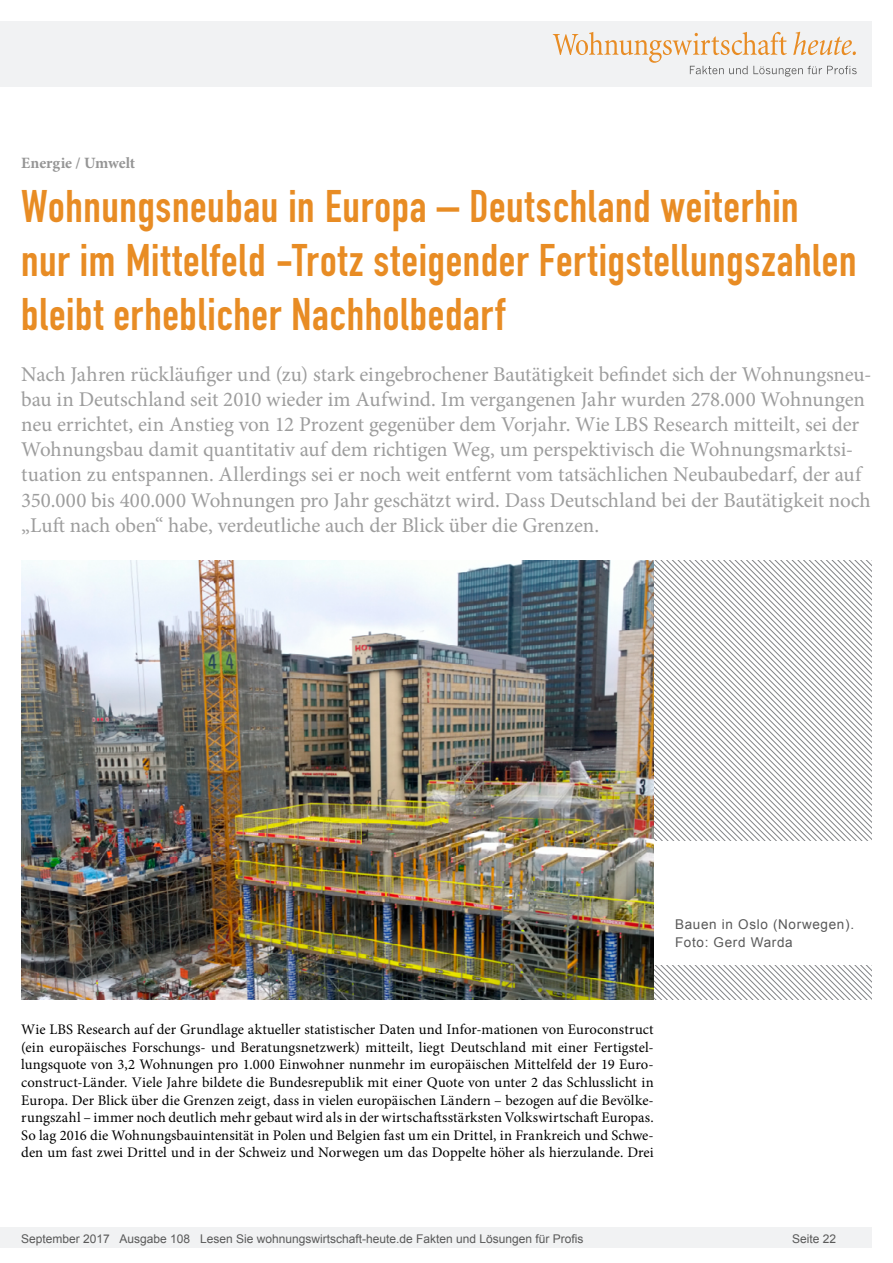
<style>
.page{position:relative;width:893px;height:1263px;background:#fff}
.page>*{position:absolute;margin:0;border:0;box-sizing:border-box;transform-origin:0 0}
.Überschrift_Groß{font:45px/54px "DIN Engschrift";letter-spacing:.015em;color:#e88c24}
.Anlesetext{font:21px/25.2px "Minion Pro";letter-spacing:-.005em;color:#9d9d9d}
.Kategorie{font:700 15.75px "Minion Pro";letter-spacing:-.005em;color:#959595}
.Fließtext_erste_Zeil{font:14.7px/17.5px "Minion Pro";letter-spacing:.005em;color:#000;text-align:justify}
.Bildunterschrift{font:13.5px/17.5px "Arial";letter-spacing:.05em;color:#595959}
.t1{font:12px "Arial";color:#595959}
</style>
<div class="page">
<div style="left:0;top:1227px;width:872px;height:20px;background:#f1f2f3"></div>
<div style="left:0;top:21px;width:872px;height:66px;background:#f1f2f3"></div>
<svg style="left:553px;top:32px;width:304px;height:45px"></svg>
<svg style="left:654px;top:560px;width:218px;height:89px"></svg>
<svg style="left:654px;top:649px;width:218px;height:350px"></svg>
<div style="left:654px;top:841px;width:237px;height:123px;background:#fff"></div>
<img style="left:21px;top:560px;width:633px;height:439px">
<p class="Kategorie" style="left:21px;top:152px;width:115px">Energie / Umwelt</p>
<p class="Überschrift_Groß" style="left:21px;top:180px;width:837px">Wohnungsneubau in Europa – Deutschland weiterhin nur im Mittelfeld -Trotz steigender Fertigstellungszahlen bleibt erheblicher Nachholbedarf</p>
<p class="Anlesetext" style="left:21px;top:361px;width:852px">Nach Jahren rückläufiger und (zu) stark eingebrochener Bautätigkeit befindet sich der Wohnungsneu&shy;bau in Deutschland seit 2010 wieder im Aufwind. Im vergangenen Jahr wurden 278.000 Wohnungen neu errichtet, ein Anstieg von 12 Prozent gegenüber dem Vorjahr. Wie LBS Research mitteilt, sei der Wohnungsbau damit quantitativ auf dem richtigen Weg, um perspektivisch die Wohnungsmarktsi&shy;tuation zu entspannen. Allerdings sei er noch weit entfernt vom tatsächlichen Neubaubedarf, der auf 350.000 bis 400.000 Wohnungen pro Jahr geschätzt wird. Dass Deutschland bei der Bautätigkeit noch „Luft nach oben“ habe, verdeutliche auch der Blick über die Grenzen.</p>
<p class="Bildunterschrift" style="left:675px;top:916px;width:181px">Bauen in Oslo (Norwegen).<br>Foto: Gerd Warda</p>
<p class="Fließtext_erste_Zeil" style="left:21px;top:1021px;width:634px">Wie LBS Research auf der Grundlage aktueller statistischer Daten und Infor-mationen von Euroconstruct (ein europäisches Forschungs- und Beratungsnetzwerk) mitteilt, liegt Deutschland mit einer Fertigstel&shy;lungsquote von 3,2 Wohnungen pro 1.000 Einwohner nunmehr im europäischen Mittelfeld der 19 Euro&shy;construct-Länder. Viele Jahre bildete die Bundesrepublik mit einer Quote von unter 2 das Schlusslicht in Europa. Der Blick über die Grenzen zeigt, dass in vielen europäischen Ländern – bezogen auf die Bevölke&shy;rungszahl – immer noch deutlich mehr gebaut wird als in der wirtschaftsstärksten Volkswirtschaft Europas.<br>So lag 2016 die Wohnungsbauintensität in Polen und Belgien fast um ein Drittel, in Frankreich und Schwe&shy;den um fast zwei Drittel und in der Schweiz und Norwegen um das Doppelte höher als hierzulande. Drei</p>
<p class="t1" style="left:21px;top:1230px;width:564px">September 2017 Ausgabe 108 Lesen Sie wohnungswirtschaft-heute.de Fakten und Lösungen für Profis</p>
<p class="t1" style="left:792px;top:1231px;width:46px">Seite 22</p>
</div>
